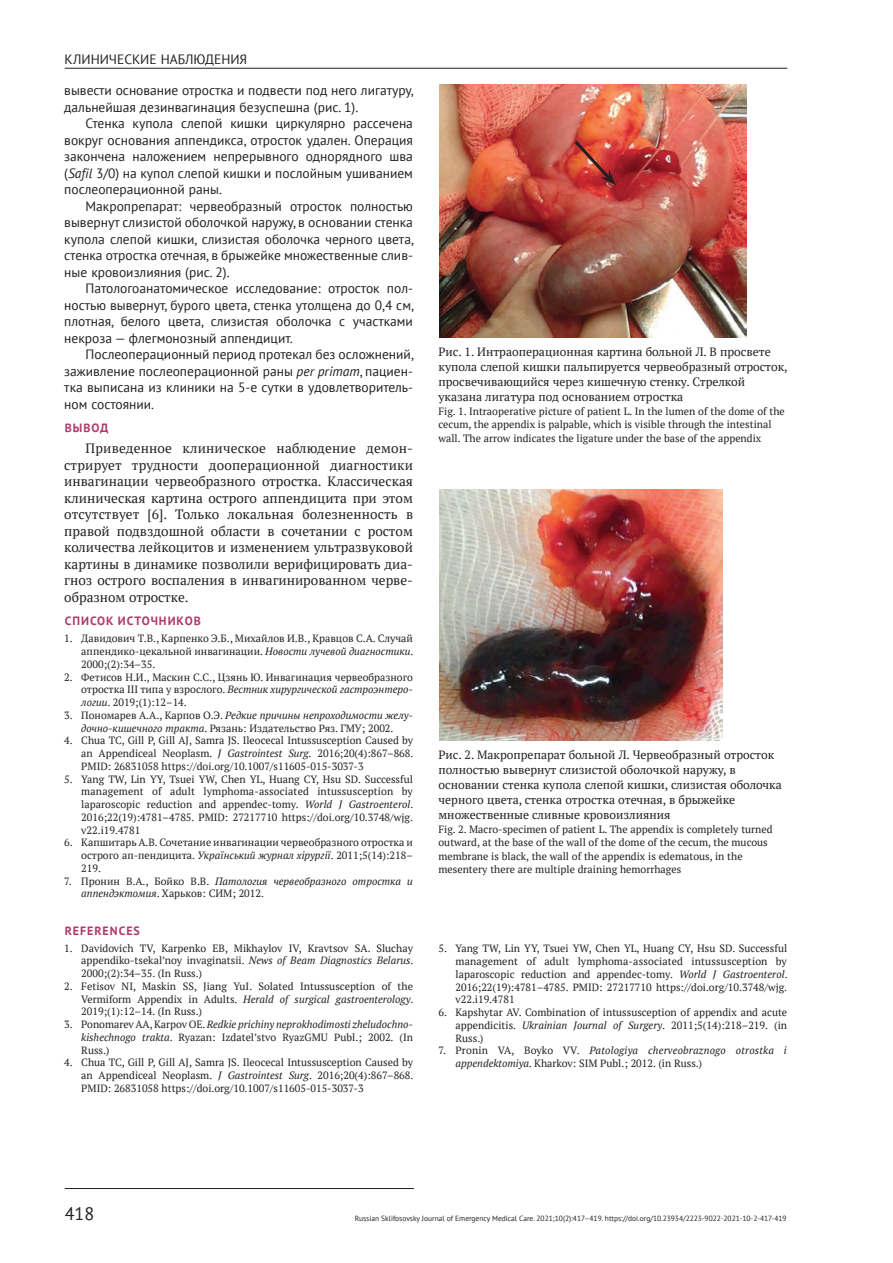
<style>
.page{position:relative;width:893px;height:1263px;background:#fff}
.page>*{position:absolute;margin:0;border:0;box-sizing:border-box;transform-origin:0 0}
.t1{font:18px "PT Sans";color:#231f20}
.t2{font:13.5px/16.5px "PT Sans";color:#231f20;text-align:justify}
.t3{font:13.5px/16.5px "PT Serif";color:#231f20}
.t4{font:12px/15px "PT Serif";color:#231f20}
.t5{font:700 12px "PT Sans";letter-spacing:.08em;color:#b13970}
.t6{font:10.5px/12.8px "PT Serif";color:#231f20;text-align:justify}
.t7{font:italic 10.5px/12.8px "PT Serif";color:#231f20}
.t8{font:7.5px "PT Sans";letter-spacing:-.005em;color:#231f20}
.s1{font-style:italic}
.s2{font-style:normal}
</style>
<div class="page">
<hr style="left:65px;top:1188px;width:349px;height:1px;background:#231f20">
<hr style="left:65px;top:68px;width:722px;height:1px;background:#231f20">
<img style="left:440px;top:489px;width:282px;height:251px">
<img style="left:440px;top:85px;width:306px;height:252px">
<svg style="left:571px;top:138px;width:45px;height:47px;background:#c14137"></svg>
<p class="t2" style="left:64px;top:51px;width:184px">КЛИНИЧЕСКИЕ НАБЛЮДЕНИЯ</p>
<p class="t2" style="left:64px;top:82px;width:351px">вывести основание отростка и подвести под него лигатуру, дальнейшая дезинвагинация безуспешна (рис. 1).</p>
<p class="t2" style="left:64px;top:115px;width:350px;text-indent:21px">Стенка купола слепой кишки циркулярно рассечена вокруг основания аппендикса, отросток удален. Операция закончена наложением непрерывного однорядного шва (<span class="s1">Safil</span> 3/0) на купол слепой кишки и послойным ушиванием послеоперационной раны.</p>
<p class="t2" style="left:64px;top:198px;width:351px;text-indent:21px">Макропрепарат: червеобразный отросток полностью вывернут слизистой оболочкой наружу, в основании стенка купола слепой кишки, слизистая оболочка черного цвета, стенка отростка отечная, в брыжейке множественные слив&shy;ные кровоизлияния (рис. 2).</p>
<p class="t2" style="left:64px;top:280px;width:351px;text-indent:21px">Патологоанатомическое исследование: отросток пол&shy;ностью вывернут, бурого цвета, стенка утолщена до 0,4 см, плотная, белого цвета, слизистая оболочка с участками некроза — флегмонозный аппендицит.</p>
<p class="t2" style="left:64px;top:346px;width:351px;text-indent:21px">Послеоперационный период протекал без осложнений, заживление послеоперационной раны <span class="s1">per primam</span>, пациен&shy;тка выписана из клиники на 5-е сутки в удовлетворитель&shy;ном состоянии.</p>
<p class="t5" style="left:65px;top:420px;width:18px">Вывод</p>
<p class="t3" style="left:64px;top:440px;width:350px;text-indent:21px">Приведенное клиническое наблюдение демон&shy;стрирует трудности дооперационной диагностики инвагинации червеобразного отростка. Классическая клиническая картина острого аппендицита при этом отсутствует [6]. Только локальная болезненность в правой подвздошной области в сочетании с ростом количества лейкоцитов и изменением ультразвуковой картины в динамике позволили верифицировать диа&shy;гноз острого воспаления в инвагинированном черве&shy;образном отростке.</p>
<p class="t5" style="left:65px;top:613px;width:17px">Список</p>
<p class="t5" style="left:118px;top:613px;width:10px">источников</p>
<p class="t6" style="left:81px;top:632px;width:334px;text-indent:-17px">1. Давидович Т.В., Карпенко Э.Б., Михайлов И.В., Кравцов С.А. Случай аппендико-цекальной инвагинации. <span class="s1">Новости лучевой диагностики</span>.<br>2000;(2):34–35.</p>
<p class="t6" style="left:81px;top:670px;width:333px;text-indent:-17px">2. Фетисов Н.И., Маскин С.С., Цзянь Ю. Инвагинация червеобразного отростка III типа у взрослого. <span class="s1">Вестник хирургической гастроэнтеро&shy;логии</span>. 2019;(1):12–14.</p>
<p class="t6" style="left:64px;top:708px;width:350px;text-align:center">3. Пономарев А.А., Карпов О.Э. <span class="s1">Редкие причины непроходимости желу&shy;дочно-кишечного тракта</span>. Рязань: Издательство Ряз. ГМУ; 2002.</p>
<p class="t6" style="left:81px;top:734px;width:334px;text-indent:-17px">4. Chua TC, Gill P, Gill AJ, Samra JS. Ileocecal Intussusception Caused by an Appendiceal Neoplasm. <span class="s1">J Gastrointest Surg.</span> 2016;20(4):867–868.<br>PMID: 26831058 https://doi.org/10.1007/s11605-015-3037-3</p>
<p class="t6" style="left:81px;top:772px;width:334px;text-indent:-17px">5. Yang TW, Lin YY, Tsuei YW, Chen YL, Huang CY, Hsu SD. Successful management of adult lymphoma-associated intussusception by laparoscopic reduction and appendec-tomy. <span class="s1">World J Gastroenterol</span>.<br>2016;22(19):4781–4785. PMID: 27217710 https://doi.org/10.3748/wjg. v22.i19.4781</p>
<p class="t6" style="left:81px;top:836px;width:333px;text-indent:-17px">6. Капшитарь А.В. Сочетание инвагинации червеобразного отростка и острого ап-пендицита. <span class="s1">Український журнал хірургії</span>. 2011;5(14):218– 219.</p>
<p class="t7" style="left:81px;top:874px;width:333px;text-indent:-17px"><span class="s2">7. Пронин В.А., Бойко В.В.</span> Патология червеобразного отростка и аппендэктомия<span class="s2">. Харьков: СИМ; 2012.</span></p>
<p class="t5" style="left:65px;top:922px;width:77px">REFERENCES</p>
<p class="t6" style="left:81px;top:941px;width:334px;text-indent:-17px">1. Davidovich TV, Karpenko EB, Mikhaylov IV, Kravtsov SA. Sluchay appendiko-tsekal’noy invaginatsii. <span class="s1">News of Beam Diagnostics Belarus</span>.<br>2000;(2):34–35. (In Russ.)</p>
<p class="t6" style="left:81px;top:980px;width:334px;text-indent:-17px">2. Fetisov NI, Maskin SS, Jiang YuI. Solated Intussusception of the Vermiform Appendix in Adults. <span class="s1">Herald of surgical gastroenterology</span>.<br>2019;(1):12–14. (In Russ.)</p>
<p class="t6" style="left:81px;top:1018px;width:333px;text-indent:-17px">3. Ponomarev AA, Karpov OE. <span class="s1">Redkie prichiny neprokhodimosti zheludochno&shy;kishechnogo trakta</span>. Ryazan: Izdatel’stvo RyazGMU Publ.; 2002. (In Russ.)</p>
<p class="t6" style="left:81px;top:1056px;width:334px;text-indent:-17px">4. Chua TC, Gill P, Gill AJ, Samra JS. Ileocecal Intussusception Caused by an Appendiceal Neoplasm. <span class="s1">J Gastrointest Surg</span>. 2016;20(4):867–868.<br>PMID: 26831058 https://doi.org/10.1007/s11605-015-3037-3</p>
<p class="t4" style="left:438px;top:344px;width:351px">Рис. 1. Интраоперационная картина больной Л. В просвете купола слепой кишки пальпируется червеобразный отросток, просвечивающийся через кишечную стенку. Стрелкой указана лигатура под основанием отростка</p>
<p class="t6" style="left:438px;top:404px;width:348px;line-height:13.5px;text-align:left">Fig. 1. Intraoperative picture of patient L. In the lumen of the dome of the cecum, the appendix is palpable, which is visible through the intestinal wall. The arrow indicates the ligature under the base of the appendix</p>
<p class="t4" style="left:438px;top:747px;width:345px">Рис. 2. Макропрепарат больной Л. Червеобразный отросток полностью вывернут слизистой оболочкой наружу, в основании стенка купола слепой кишки, слизистая оболочка черного цвета, стенка отростка отечная, в брыжейке множественные сливные кровоизлияния</p>
<p class="t6" style="left:438px;top:822px;width:336px;line-height:13.5px;text-align:left">Fig. 2. Macro-specimen of patient L. The appendix is completely turned outward, at the base of the wall of the dome of the cecum, the mucous membrane is black, the wall of the appendix is edematous, in the mesentery there are multiple draining hemorrhages</p>
<p class="t6" style="left:455px;top:942px;width:334px;text-indent:-17px">5. Yang TW, Lin YY, Tsuei YW, Chen YL, Huang CY, Hsu SD. Successful management of adult lymphoma-associated intussusception by laparoscopic reduction and appendec-tomy. <span class="s1">World J Gastroenterol</span>.<br>2016;22(19):4781–4785. PMID: 27217710 https://doi.org/10.3748/wjg. v22.i19.4781</p>
<p class="t6" style="left:455px;top:1006px;width:333px;text-indent:-17px">6. Kapshytar AV. Combination of intussusception of appendix and acute appendicitis. <span class="s1">Ukrainian Journal of Surgery</span>. 2011;5(14):218–219. (in Russ.)</p>
<p class="t6" style="left:455px;top:1044px;width:333px;text-indent:-17px">7. Pronin VA, Boyko VV. <span class="s1">Patologiya cherveobraznogo otrostka i appendektomiya</span>. Kharkov: SIM Publ.; 2012. (in Russ.)</p>
<h1 class="t1" style="left:65px;top:1202px;width:31px">418</h1>
<p class="t8" style="left:355px;top:1213px;width:433px">Russian Sklifosovsky Journal of Emergency Medical Care<span class="s1">.</span> 2021;10(2):417–419. https://doi.org/10.23934/2223-9022-2021-10-2-417-419</p>
</div>
